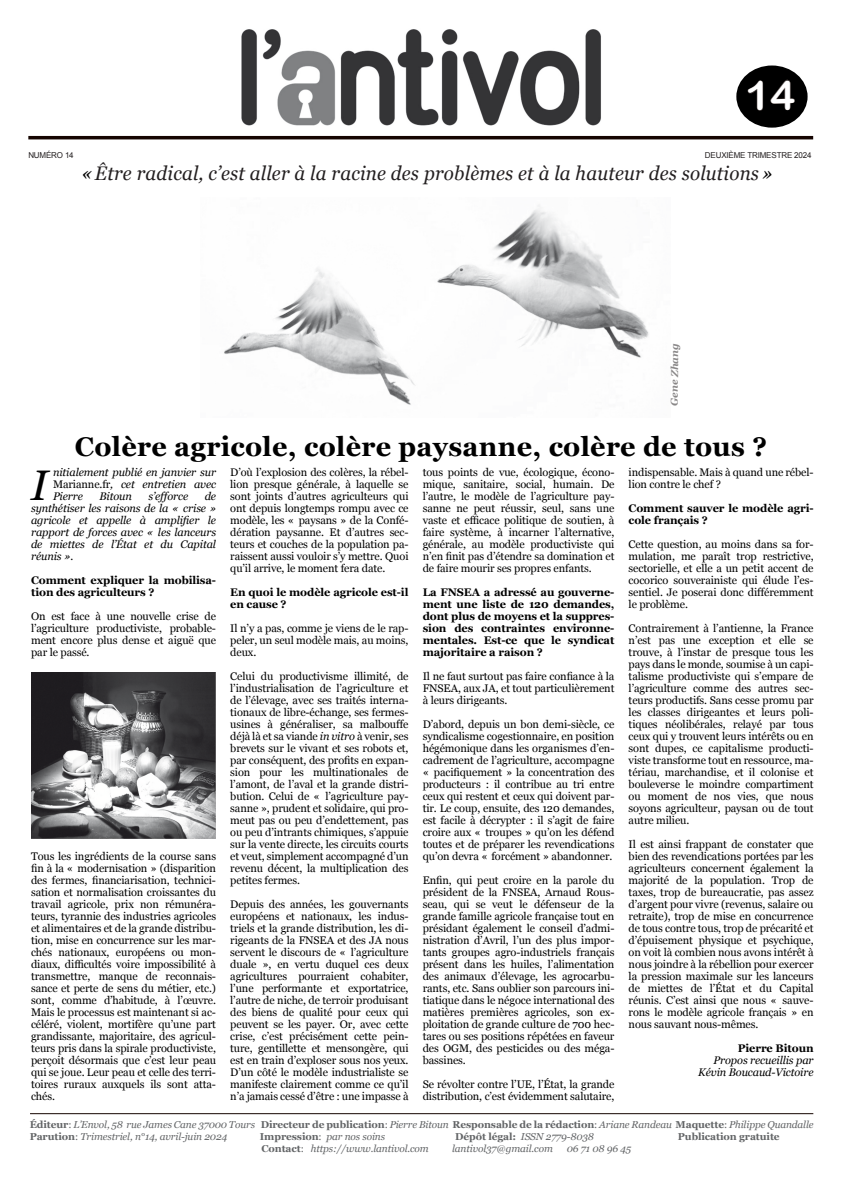
<style>
.page{position:relative;width:842px;height:1191px;background:#fff}
.page>*{position:absolute;margin:0;border:0;box-sizing:border-box;transform-origin:0 0}
.t1{font:italic 42.8px "Georgia";color:#000}
.t2{font:700 27px "Georgia";letter-spacing:.01em;color:#000}
.t3{font:italic 19.6px "Georgia";letter-spacing:.01em;color:#231f20;scale:.96 1}
.t4{font:11px/12px "Georgia";letter-spacing:-.01em;color:#000;text-align:justify}
.t5{font:700 11px/12px "Georgia";letter-spacing:-.01em;color:#000}
.t6{font:italic 11px/12px "Georgia";letter-spacing:-.01em;color:#000;text-align:justify}
.t7{font:italic 10px/12px "Georgia";letter-spacing:-.01em;color:#636567}
.t8{font:700 10px "Georgia";letter-spacing:-.01em;color:#636567}
.t9{font:italic 700 10px "Georgia";letter-spacing:-.015em;color:rgb(35 31 32/.53)}
.t10{font:8.2px "Arial";letter-spacing:-.02em;color:#231f20}
.s1{color:#000}
.s2{font-style:normal}
.s3{font-style:italic}
.s4{font-weight:700;font-style:normal}
</style>
<div class="page">
<hr style="left:30px;top:1113px;width:783px;height:1px;background:#150501">
<img style="left:31px;top:672px;width:185px;height:166px">
<img style="left:224px;top:205px;width:425px;height:200px">
<hr style="left:28px;top:136px;width:785px;height:3px;background:#150501">
<img style="left:241px;top:29px;width:360px;height:97px">
<div style="left:736px;top:65px;width:71px;height:63px;background:#000;border-radius:50%"></div>
<svg style="left:748px;top:79px;width:46px;height:32px"></svg>
<p class="t10" style="left:28px;top:152px;width:47px">NUMÉRO 14</p>
<p class="t10" style="left:705px;top:152px;width:108px">DEUXIÈME TRIMESTRE 2024</p>
<h3 class="t3" style="left:81px;top:165px;width:722px"><span class="s1">«</span>Être radical, c’est aller à la racine des problèmes et à la hauteur des solutions<span class="s1">»</span></h3>
<p class="t9" style="left:670px;top:405px;width:64px;rotate:-90deg">Gene Zhang</p>
<h2 class="t2" style="left:75px;top:436px;width:694px">Colère agricole, colère paysanne, colère de tous ?</h2>
<h1 class="t1" style="left:31px;top:468px;width:18px">I</h1>
<p class="t6" style="left:53px;top:467px;width:165px">nitialement publié en janvier sur <span class="s2">Marianne.fr</span>, cet entretien avec Pierre</p>
<p class="t6" style="left:31px;top:491px;width:186px;text-indent:174px">de synthétiser les raisons de la « crise » agricole et appelle à amplifier le rapport de forces avec « les lanceurs de miettes de l’État et du Capital réunis ».</p>
<p class="t5" style="left:31px;top:575px;width:186px">Comment expliquer la mobilisa&shy;tion des agriculteurs ?</p>
<p class="t4" style="left:31px;top:611px;width:186px">On est face à une nouvelle crise de l’agriculture productiviste, probable&shy;ment encore plus dense et aiguë que par le passé.</p>
<p class="t6" style="left:99px;top:491px;width:34px">Bitoun</p>
<p class="t6" style="left:148px;top:491px;width:41px">s’efforce</p>
<p class="t4" style="left:31px;top:851px;width:186px">Tous les ingrédients de la course sans fin à la « modernisation » (disparition des fermes, financiarisation, technici&shy;sation et normalisation croissantes du travail agricole, prix non rémunéra&shy;teurs, tyrannie des industries agricoles et alimentaires et de la grande distribu&shy;tion, mise en concurrence sur les mar&shy;chés nationaux, européens ou mon&shy;diaux, difficultés voire impossibilité à transmettre, manque de reconnais&shy;sance et perte de sens du métier, etc.) sont, comme d’habitude, à l’œuvre.<br>Mais le processus est maintenant si ac&shy;céléré, violent, mortifère qu’une part grandissante, majoritaire, des agricul&shy;teurs pris dans la spirale productiviste, perçoit désormais que c’est leur peau qui se joue. Leur peau et celle des terri&shy;toires ruraux auxquels ils sont atta&shy;chés.</p>
<p class="t4" style="left:230px;top:467px;width:180px">D’où l’explosion des colères, la rébel&shy;lion presque générale, à laquelle se sont joints d’autres agriculteurs qui ont depuis longtemps rompu avec ce modèle, les « paysans » de la Confé&shy;dération paysanne. Et d’autres sec&shy;teurs et couches de la population pa&shy;raissent aussi vouloir s’y mettre. Quoi qu’il arrive, le moment fera date.</p>
<p class="t5" style="left:230px;top:587px;width:180px">En quoi le modèle agricole est-il en cause ?</p>
<p class="t4" style="left:230px;top:623px;width:180px">Il n’y a pas, comme je viens de le rap&shy;peler, un seul modèle mais, au moins, deux.</p>
<p class="t4" style="left:230px;top:671px;width:180px">Celui du productivisme illimité, de l’industrialisation de l’agriculture et de l’élevage, avec ses traités interna&shy;tionaux de libre-échange, ses fermes&shy;usines à généraliser, sa malbouffe déjà là et sa viande <span class="s3">in vitro</span> à venir, ses brevets sur le vivant et ses robots et, par conséquent, des profits en expan&shy;sion pour les multinationales de l’amont, de l’aval et la grande distri&shy;bution. Celui de « l’agriculture pay&shy;sanne », prudent et solidaire, qui pro&shy;meut pas ou peu d’endettement, pas ou peu d’intrants chimiques, s’appuie sur la vente directe, les circuits courts et veut, simplement accompagné d’un revenu décent, la multiplication des petites fermes.</p>
<p class="t4" style="left:230px;top:899px;width:180px">Depuis des années, les gouvernants européens et nationaux, les indus&shy;triels et la grande distribution, les di&shy;rigeants de la FNSEA et des JA nous servent le discours de « l’agriculture duale », en vertu duquel ces deux agricultures pourraient cohabiter, l’une performante et exportatrice, l’autre de niche, de terroir produisant des biens de qualité pour ceux qui peuvent se les payer. Or, avec cette crise, c’est précisément cette pein&shy;ture, gentillette et mensongère, qui est en train d’exploser sous nos yeux.<br>D’un côté le modèle industrialiste se manifeste clairement comme ce qu’il n’a jamais cessé d’être : une impasse à</p>
<p class="t4" style="left:423px;top:467px;width:193px">tous points de vue, écologique, écono&shy;mique, sanitaire, social, humain. De l’autre, le modèle de l’agriculture pay&shy;sanne ne peut réussir, seul, sans une vaste et efficace politique de soutien, à faire système, à incarner l’alternative, générale, au modèle productiviste qui n’en finit pas d’étendre sa domination et de faire mourir ses propres enfants.</p>
<p class="t5" style="left:423px;top:587px;width:193px;text-align:justify">La FNSEA a adressé au gouverne&shy;ment une liste de 120 demandes, dont plus de moyens et la suppres&shy;sion des contraintes environne&shy;mentales. Est-ce que le syndicat majoritaire a raison ?</p>
<p class="t4" style="left:423px;top:671px;width:193px">Il ne faut surtout pas faire confiance à la FNSEA, aux JA, et tout particulièrement à leurs dirigeants.</p>
<p class="t4" style="left:423px;top:719px;width:193px">D’abord, depuis un bon demi-siècle, ce syndicalisme cogestionnaire, en position hégémonique dans les organismes d’en&shy;cadrement de l’agriculture, accompagne « pacifiquement » la concentration des producteurs : il contribue au tri entre ceux qui restent et ceux qui doivent par&shy;tir. Le coup, ensuite, des 120 demandes, est facile à décrypter : il s’agit de faire croire aux « troupes » qu’on les défend toutes et de préparer les revendications qu’on devra « forcément » abandonner.</p>
<p class="t4" style="left:423px;top:875px;width:193px">Enfin, qui peut croire en la parole du président de la FNSEA, Arnaud Rous&shy;seau, qui se veut le défenseur de la grande famille agricole française tout en présidant également le conseil d’admi&shy;nistration d’Avril, l’un des plus impor&shy;tants groupes agro-industriels français présent dans les huiles, l’alimentation des animaux d’élevage, les agrocarbu&shy;rants, etc. Sans oublier son parcours ini&shy;tiatique dans le négoce international des matières premières agricoles, son ex&shy;ploitation de grande culture de 700 hec&shy;tares ou ses positions répétées en faveur des OGM, des pesticides ou des méga&shy;bassines.</p>
<p class="t4" style="left:423px;top:1079px;width:193px">Se révolter contre l’UE, l’État, la grande distribution, c’est évidemment salutaire,</p>
<p class="t4" style="left:629px;top:467px;width:186px">indispensable. Mais à quand une rébel&shy;lion contre le chef ?</p>
<p class="t5" style="left:629px;top:503px;width:186px">Comment sauver le modèle agri&shy;cole français ?</p>
<p class="t4" style="left:629px;top:539px;width:186px">Cette question, au moins dans sa for&shy;mulation, me paraît trop restrictive, sectorielle, et elle a un petit accent de cocorico souverainiste qui élude l’es&shy;sentiel. Je poserai donc différemment le problème.</p>
<p class="t4" style="left:629px;top:623px;width:186px">Contrairement à l’antienne, la France n’est pas une exception et elle se trouve, à l’instar de presque tous les pays dans le monde, soumise à un capi&shy;talisme productiviste qui s’empare de l’agriculture comme des autres sec&shy;teurs productifs. Sans cesse promu par les classes dirigeantes et leurs poli&shy;tiques néolibérales, relayé par tous ceux qui y trouvent leurs intérêts ou en sont dupes, ce capitalisme producti&shy;viste transforme tout en ressource, ma&shy;tériau, marchandise, et il colonise et bouleverse le moindre compartiment ou moment de nos vies, que nous soyons agriculteur, paysan ou de tout autre milieu.</p>
<p class="t4" style="left:629px;top:839px;width:186px">Il est ainsi frappant de constater que bien des revendications portées par les agriculteurs concernent également la majorité de la population. Trop de taxes, trop de bureaucratie, pas assez d’argent pour vivre (revenus, salaire ou retraite), trop de mise en concurrence de tous contre tous, trop de précarité et d’épuisement physique et psychique, on voit là combien nous avons intérêt à nous joindre à la rébellion pour exercer la pression maximale sur les lanceurs de miettes de l’État et du Capital réunis. C’est ainsi que nous « sauve&shy;rons le modèle agricole français » en nous sauvant nous-mêmes.</p>
<p class="t5" style="left:738px;top:1043px;width:77px">Pierre Bitoun</p>
<p class="t6" style="left:698px;top:1055px;width:117px;text-align:right">Propos recueillis par<br>Kévin Boucaud-Victoire</p>
<p class="t7" style="left:30px;top:1119px;width:785px"><span class="s4">Éditeur</span><span class="s2">:</span> L’Envol, 58 rue James Cane 37000 Tours <span class="s4">Directeur de publication</span><span class="s2">:</span> Pierre Bitoun <span class="s4">Responsable de la rédaction</span><span class="s2">:</span> Ariane Randeau <span class="s4">Maquette</span><span class="s2">:</span> Philippe Quandalle<br><span class="s4">Parution</span><span class="s2">:</span> Trimestriel, n°14, avril-juin 2024</p>
<p class="t7" style="left:260px;top:1131px;width:127px"><span class="s4">Impression</span><span class="s2">:</span> par nos soins</p>
<p class="t7" style="left:455px;top:1131px;width:140px"><span class="s4">Dépôt légal:</span> ISSN 2779-8038</p>
<p class="t8" style="left:678px;top:1132px;width:103px">Publication gratuite</p>
<p class="t7" style="left:261px;top:1143px;width:169px"><span class="s4">Contact</span><span class="s2">:</span> https://www.lantivol.com</p>
<p class="t7" style="left:452px;top:1143px;width:102px">lantivol37@gmail.com</p>
<p class="t7" style="left:567px;top:1143px;width:66px">06 71 08 96 45</p>
</div>
